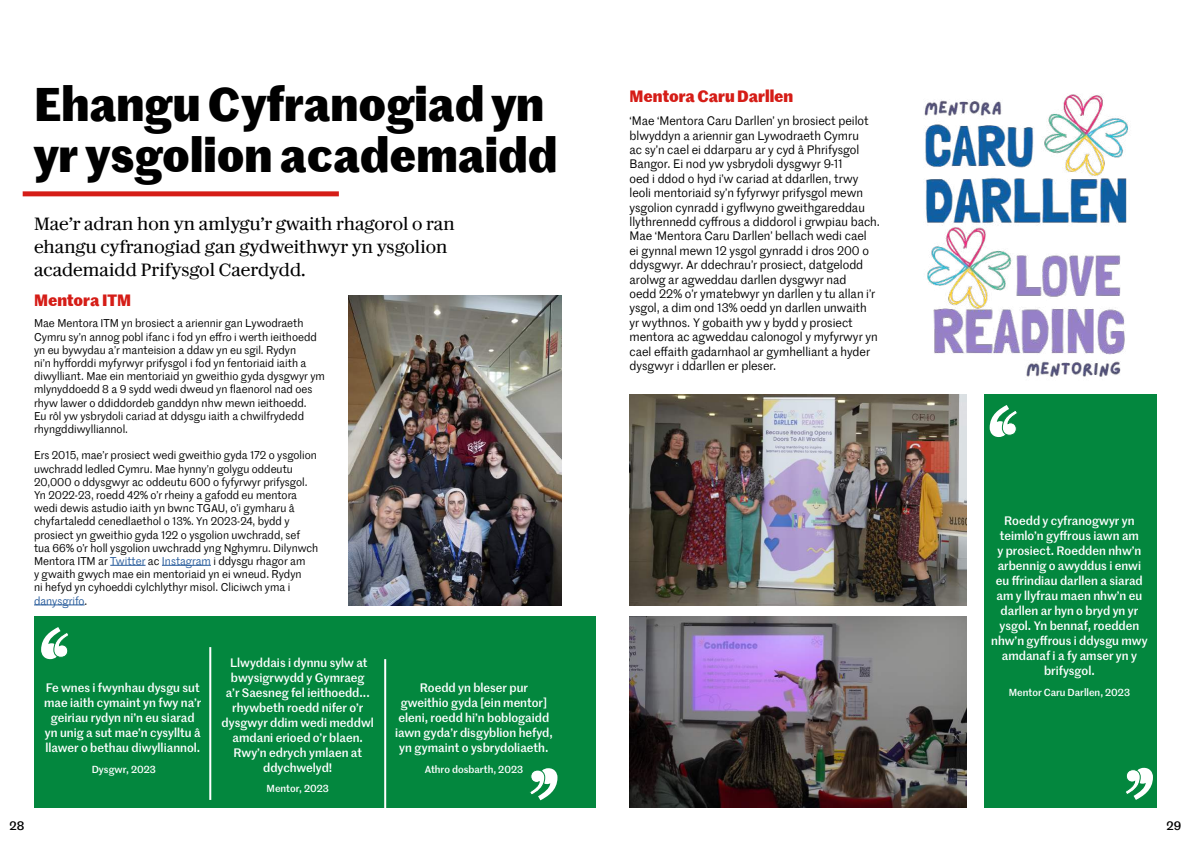
<style>
.page{position:relative;width:1191px;height:842px;background:#fff}
.page>*{position:absolute;margin:0;border:0;box-sizing:border-box;transform-origin:0 0}
.t1{font:700 46px/51px "Marr Sans TT";color:#000}
.t2{font:18px/23px "Darby Serif Text TT";color:#000}
.t3{font:700 16px "Marr Sans TT";color:#d51d17}
.t4{font:12px/14.4px "Marr Sans TT";color:#000}
.t5{font:500 12px/15px "Marr Sans";color:#fff;text-align:center}
.t6{font:500 12px "Marr Sans";color:#000}
.t7{font:11px/13.2px "Marr Sans TT";color:#000}
.t8{font:500 10px "Marr Sans";color:#fff}
.s1{color:#275b9b}
</style>
<div class="page">
<hr style="left:110px;top:565px;width:36px;height:1px;background:#275b9b">
<hr style="left:162px;top:565px;width:49px;height:1px;background:#275b9b">
<hr style="left:34px;top:604px;width:51px;height:1px;background:#275b9b">
<img style="left:348px;top:295px;width:213px;height:310px">
<img style="left:924px;top:94px;width:204px;height:283px">
<img style="left:629px;top:394px;width:338px;height:211px">
<img style="left:629px;top:617px;width:338px;height:191px">
<div style="left:23px;top:191px;width:316px;height:5px;background:#d51d17"></div>
<div style="left:34px;top:617px;width:561px;height:191px;background:#03873e"></div>
<svg style="left:41px;top:627px;width:27px;height:32px"></svg>
<svg style="left:530px;top:768px;width:27px;height:32px"></svg>
<hr style="left:209px;top:647px;width:2px;height:153px;background:#fff">
<hr style="left:384px;top:659px;width:2px;height:153px;background:#fff">
<div style="left:984px;top:394px;width:173px;height:414px;background:#03873e"></div>
<svg style="left:989px;top:405px;width:28px;height:32px"></svg>
<svg style="left:1126px;top:768px;width:27px;height:32px"></svg>
<h1 class="t1" style="left:34px;top:75px;width:525px">Ehangu Cyfranogiad yn yr ysgolion academaidd</h1>
<h2 class="t2" style="left:34px;top:211px;width:422px">Mae’r adran hon yn amlygu’r gwaith rhagorol o ran ehangu cyfranogiad gan gydweithwyr yn ysgolion academaidd Prifysgol Caerdydd.</h2>
<h3 class="t3" style="left:34px;top:287px;width:99px">Mentora ITM</h3>
<p class="t7" style="left:34px;top:316px;width:292px">Mae Mentora ITM yn brosiect a ariennir gan Lywodraeth Cymru sy’n annog pobl ifanc i fod yn effro i werth ieithoedd yn eu bywydau a’r manteision a ddaw yn eu sgil. Rydyn<br>ni’n hyfforddi myfyrwyr prifysgol i fod yn fentoriaid iaith a diwylliant. Mae ein mentoriaid yn gweithio gyda dysgwyr ym mlynyddoedd 8 a 9 sydd wedi dweud yn flaenorol nad oes rhyw lawer o ddiddordeb ganddyn nhw mewn ieithoedd.<br>Eu rôl yw ysbrydoli cariad at ddysgu iaith a chwilfrydedd rhyngddiwylliannol.</p>
<p class="t7" style="left:34px;top:448px;width:286px">Ers 2015, mae’r prosiect wedi gweithio gyda 172 o ysgolion uwchradd ledled Cymru. Mae hynny’n golygu oddeutu 20,000 o ddysgwyr ac oddeutu 600 o fyfyrwyr prifysgol.<br>Yn 2022-23, roedd 42% o’r rheiny a gafodd eu mentora wedi dewis astudio iaith yn bwnc TGAU, o’i gymharu â chyfartaledd cenedlaethol o 13%. Yn 2023-24, bydd y prosiect yn gweithio gyda 122 o ysgolion uwchradd, sef tua 66% o’r holl ysgolion uwchradd yng Nghymru. Dilynwch Mentora ITM ar <span class="s1">Twitter</span> ac <span class="s1">Instagram</span> i ddysgu rhagor am<br>y gwaith gwych mae ein mentoriaid yn ei wneud. Rydyn<br>ni hefyd yn cyhoeddi cylchlythyr misol. Cliciwch yma i <span class="s1">danysgrifo</span>.</p>
<p class="t5" style="left:44px;top:679px;width:159px">Fe wnes i fwynhau dysgu sut mae iaith cymaint yn fwy na’r geiriau rydyn ni’n eu siarad yn unig a sut mae’n cysylltu â llawer o bethau diwylliannol.</p>
<p class="t8" style="left:92px;top:762px;width:66px">Dysgwr, 2023</p>
<p class="t5" style="left:222px;top:654px;width:154px">Llwyddais i dynnu sylw at bwysigrwydd y Gymraeg<br>a’r Saesneg fel ieithoedd... rhywbeth roedd nifer o’r dysgwyr ddim wedi meddwl amdani erioed o’r blaen.<br>Rwy’n edrych ymlaen at ddychwelyd!</p>
<p class="t8" style="left:266px;top:781px;width:64px">Mentor, 2023</p>
<p class="t5" style="left:395px;top:679px;width:159px">Roedd yn bleser pur gweithio gyda [ein mentor] eleni, roedd hi’n boblogaidd iawn gyda’r disgyblion hefyd, yn gymaint o ysbrydoliaeth.</p>
<p class="t8" style="left:425px;top:762px;width:100px">Athro dosbarth, 2023</p>
<h3 class="t3" style="left:629px;top:84px;width:165px">Mentora Caru Darllen</h3>
<p class="t4" style="left:629px;top:113px;width:252px">‘Mae ‘Mentora Caru Darllen’ yn brosiect peilot blwyddyn a ariennir gan Lywodraeth Cymru<br>ac sy’n cael ei ddarparu ar y cyd â Phrifysgol Bangor. Ei nod yw ysbrydoli dysgwyr 9-11<br>oed i ddod o hyd i’w cariad at ddarllen, trwy leoli mentoriaid sy’n fyfyrwyr prifysgol mewn ysgolion cynradd i gyflwyno gweithgareddau llythrennedd cyffrous a diddorol i grwpiau bach.<br>Mae ‘Mentora Caru Darllen’ bellach wedi cael<br>ei gynnal mewn 12 ysgol gynradd i dros 200 o ddysgwyr. Ar ddechrau’r prosiect, datgelodd arolwg ar agweddau darllen dysgwyr nad<br>oedd 22% o’r ymatebwyr yn darllen y tu allan i’r ysgol, a dim ond 13% oedd yn darllen unwaith<br>yr wythnos. Y gobaith yw y bydd y prosiect mentora ac agweddau calonogol y myfyrwyr yn cael effaith gadarnhaol ar gymhelliant a hyder dysgwyr i ddarllen er pleser.</p>
<p class="t5" style="left:991px;top:513px;width:158px">Roedd y cyfranogwyr yn teimlo’n gyffrous iawn am<br>y prosiect. Roedden nhw’n arbennig o awyddus i enwi eu ffrindiau darllen a siarad am y llyfrau maen nhw’n eu darllen ar hyn o bryd yn yr ysgol. Yn bennaf, roedden nhw’n gyffrous i ddysgu mwy amdanaf i a fy amser yn y brifysgol.</p>
<p class="t8" style="left:1008px;top:685px;width:123px">Mentor Caru Darllen, 2023</p>
<p class="t6" style="left:10px;top:816px;width:16px">28</p>
<p class="t6" style="left:1166px;top:816px;width:16px">29</p>
</div>
